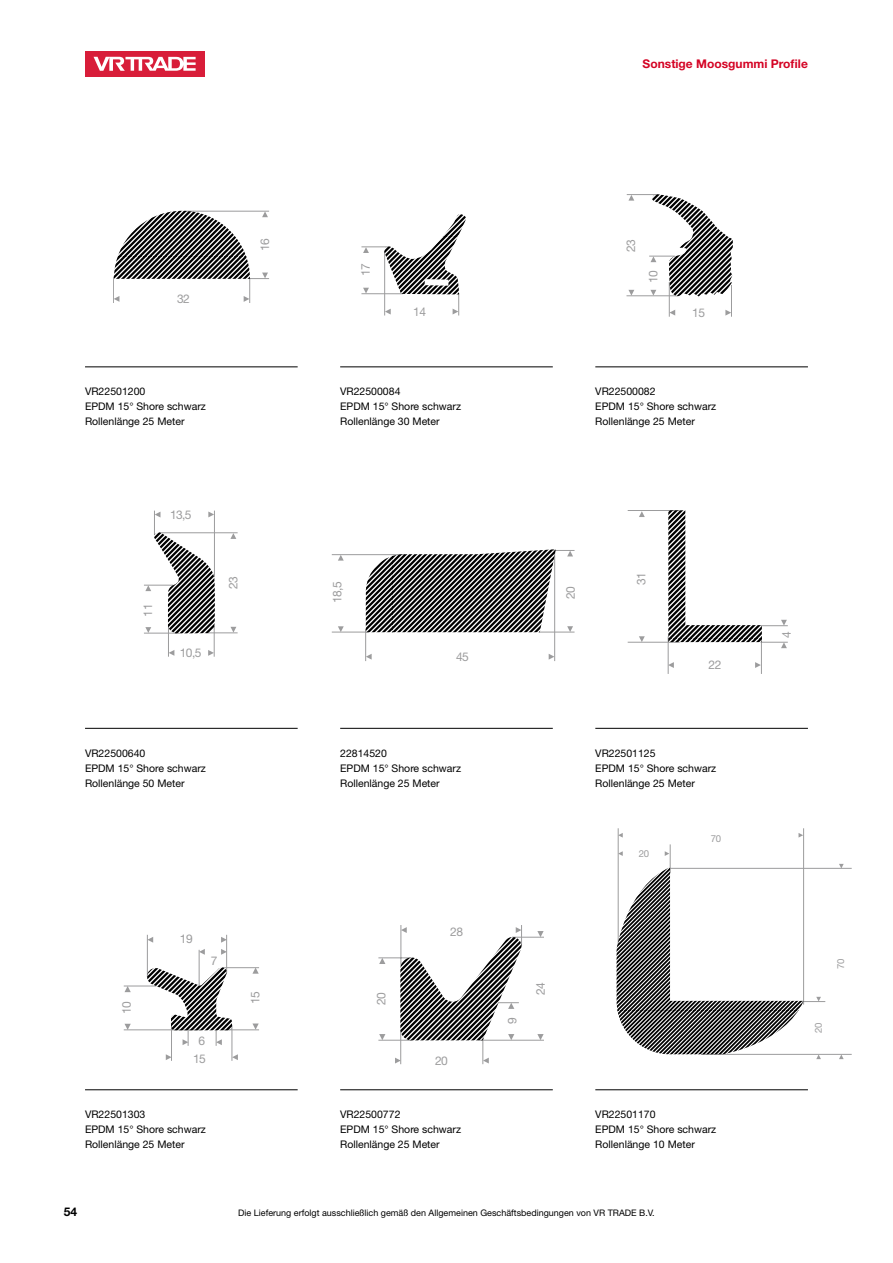
<style>
.page{position:relative;width:893px;height:1263px;background:#fff}
.page>*{position:absolute;margin:0;border:0;box-sizing:border-box;transform-origin:0 0}
.t1{font:12px "Helvetica Neue LT Std";letter-spacing:-.05em;color:#9c9c9d}
.t2{font:700 12px "Helvetica Neue LT Std";color:#d40324}
.t3{font:700 12px "Helvetica Neue LT Std";color:#000}
.t4{font:10.5px/15px "Helvetica Neue LT Std";color:#000}
.t5{font:9.6px "Helvetica Neue LT Std";letter-spacing:-.05em;color:#9c9c9d}
.t6{font:9px "Helvetica Neue LT Std";color:#000}
</style>
<div class="page">
<div style="left:85px;top:51px;width:119px;height:26px;background:#d81d39"></div>
<svg style="left:94px;top:57px;width:102px;height:14px"></svg>
<svg style="left:113px;top:211px;width:156px;height:92px"></svg>
<hr style="left:85px;top:366px;width:213px;height:1px;background:#000">
<svg style="left:361px;top:214px;width:105px;height:101px"></svg>
<hr style="left:340px;top:366px;width:213px;height:1px;background:#000">
<hr style="left:627px;top:194px;width:32px;height:1px;background:#9c9c9d">
<hr style="left:626px;top:296px;width:50px;height:1px;background:#9c9c9d">
<hr style="left:669px;top:282px;width:1px;height:35px;background:#9c9c9d">
<hr style="left:731px;top:285px;width:1px;height:32px;background:#9c9c9d">
<svg style="left:628px;top:290px;width:6px;height:6px"></svg>
<svg style="left:628px;top:195px;width:6px;height:6px"></svg>
<svg style="left:725px;top:310px;width:6px;height:6px"></svg>
<svg style="left:669px;top:310px;width:6px;height:6px"></svg>
<svg style="left:649px;top:194px;width:84px;height:102px"></svg>
<hr style="left:595px;top:366px;width:213px;height:1px;background:#000">
<hr style="left:168px;top:624px;width:1px;height:33px;background:#9c9c9d">
<hr style="left:214px;top:626px;width:1px;height:31px;background:#9c9c9d">
<hr style="left:144px;top:633px;width:35px;height:1px;background:#9c9c9d">
<hr style="left:159px;top:532px;width:79px;height:1px;background:#9c9c9d">
<hr style="left:206px;top:633px;width:32px;height:1px;background:#9c9c9d">
<svg style="left:230px;top:627px;width:6px;height:6px"></svg>
<svg style="left:230px;top:533px;width:6px;height:6px"></svg>
<svg style="left:208px;top:650px;width:6px;height:6px"></svg>
<svg style="left:169px;top:650px;width:5px;height:6px"></svg>
<svg style="left:144px;top:511px;width:71px;height:122px"></svg>
<hr style="left:85px;top:728px;width:213px;height:1px;background:#000">
<hr style="left:539px;top:632px;width:35px;height:1px;background:#9c9c9d">
<hr style="left:332px;top:632px;width:36px;height:1px;background:#9c9c9d">
<hr style="left:332px;top:554px;width:73px;height:1px;background:#9c9c9d">
<svg style="left:338px;top:626px;width:6px;height:6px"></svg>
<svg style="left:338px;top:555px;width:6px;height:6px"></svg>
<hr style="left:365px;top:629px;width:1px;height:32px;background:#9c9c9d">
<svg style="left:366px;top:654px;width:6px;height:6px"></svg>
<hr style="left:554px;top:550px;width:1px;height:111px;background:#9c9c9d">
<svg style="left:549px;top:654px;width:5px;height:6px"></svg>
<svg style="left:366px;top:549px;width:208px;height:83px"></svg>
<hr style="left:340px;top:728px;width:213px;height:1px;background:#000">
<hr style="left:628px;top:642px;width:52px;height:1px;background:#9c9c9d">
<hr style="left:628px;top:510px;width:52px;height:1px;background:#9c9c9d">
<hr style="left:668px;top:636px;width:1px;height:38px;background:#9c9c9d">
<svg style="left:639px;top:636px;width:6px;height:6px"></svg>
<svg style="left:639px;top:511px;width:6px;height:6px"></svg>
<svg style="left:755px;top:662px;width:6px;height:6px"></svg>
<hr style="left:761px;top:636px;width:1px;height:38px;background:#9c9c9d">
<svg style="left:668px;top:662px;width:6px;height:6px"></svg>
<svg style="left:668px;top:510px;width:120px;height:138px"></svg>
<hr style="left:595px;top:728px;width:213px;height:1px;background:#000">
<svg style="left:233px;top:1054px;width:5px;height:6px"></svg>
<hr style="left:232px;top:1025px;width:1px;height:36px;background:#9c9c9d">
<svg style="left:166px;top:1054px;width:5px;height:6px"></svg>
<hr style="left:171px;top:1025px;width:1px;height:36px;background:#9c9c9d">
<hr style="left:147px;top:935px;width:1px;height:42px;background:#9c9c9d">
<svg style="left:147px;top:937px;width:6px;height:6px"></svg>
<hr style="left:226px;top:935px;width:1px;height:38px;background:#9c9c9d">
<hr style="left:199px;top:950px;width:1px;height:35px;background:#9c9c9d">
<svg style="left:221px;top:937px;width:6px;height:6px"></svg>
<svg style="left:221px;top:949px;width:6px;height:6px"></svg>
<svg style="left:199px;top:949px;width:6px;height:6px"></svg>
<hr style="left:124px;top:986px;width:32px;height:1px;background:#9c9c9d">
<svg style="left:125px;top:986px;width:6px;height:6px"></svg>
<hr style="left:223px;top:967px;width:36px;height:1px;background:#9c9c9d">
<svg style="left:252px;top:967px;width:7px;height:7px"></svg>
<hr style="left:223px;top:1029px;width:36px;height:1px;background:#9c9c9d">
<svg style="left:252px;top:1023px;width:7px;height:7px"></svg>
<hr style="left:124px;top:1029px;width:76px;height:1px;background:#9c9c9d">
<svg style="left:125px;top:1024px;width:6px;height:6px"></svg>
<svg style="left:146px;top:967px;width:86px;height:79px"></svg>
<hr style="left:85px;top:1089px;width:213px;height:1px;background:#000">
<svg style="left:484px;top:1058px;width:5px;height:5px"></svg>
<hr style="left:483px;top:1030px;width:1px;height:34px;background:#9c9c9d">
<svg style="left:395px;top:1058px;width:5px;height:5px"></svg>
<hr style="left:400px;top:1030px;width:1px;height:34px;background:#9c9c9d">
<hr style="left:378px;top:957px;width:34px;height:1px;background:#9c9c9d">
<svg style="left:379px;top:958px;width:6px;height:6px"></svg>
<hr style="left:479px;top:1040px;width:65px;height:1px;background:#9c9c9d">
<svg style="left:537px;top:1034px;width:7px;height:6px"></svg>
<hr style="left:512px;top:937px;width:32px;height:1px;background:#9c9c9d">
<svg style="left:537px;top:931px;width:7px;height:6px"></svg>
<hr style="left:378px;top:1040px;width:34px;height:1px;background:#9c9c9d">
<svg style="left:379px;top:1034px;width:6px;height:6px"></svg>
<svg style="left:400px;top:925px;width:122px;height:115px"></svg>
<hr style="left:340px;top:1089px;width:213px;height:1px;background:#000">
<hr style="left:701px;top:1054px;width:151px;height:1px;background:#9c9c9d">
<hr style="left:670px;top:868px;width:182px;height:1px;background:#9c9c9d">
<hr style="left:618px;top:828px;width:1px;height:116px;background:#9c9c9d">
<hr style="left:803px;top:828px;width:1px;height:176px;background:#9c9c9d">
<svg style="left:839px;top:1054px;width:5px;height:5px"></svg>
<svg style="left:839px;top:864px;width:5px;height:4px"></svg>
<svg style="left:618px;top:833px;width:5px;height:4px"></svg>
<svg style="left:798px;top:833px;width:5px;height:4px"></svg>
<svg style="left:617px;top:844px;width:208px;height:215px"></svg>
<hr style="left:595px;top:1089px;width:213px;height:1px;background:#000">
<p class="t2" style="left:643px;top:56px;width:167px">Sonstige Moosgummi Profile</p>
<p class="t1" style="left:177px;top:292px;width:14px">32</p>
<p class="t1" style="left:258px;top:251px;width:14px;rotate:-90deg">16</p>
<p class="t4" style="left:85px;top:384px;width:122px">VR22501200<br>EPDM 15° Shore schwarz<br>Rollenlänge 25 Meter</p>
<p class="t1" style="left:170px;top:507px;width:23px">13,5</p>
<p class="t1" style="left:141px;top:616px;width:14px;rotate:-90deg">11</p>
<p class="t1" style="left:180px;top:645px;width:23px">10,5</p>
<p class="t1" style="left:226px;top:589px;width:14px;rotate:-90deg">23</p>
<p class="t4" style="left:85px;top:745px;width:122px">VR22500640<br>EPDM 15° Shore schwarz<br>Rollenlänge 50 Meter</p>
<p class="t1" style="left:119px;top:1014px;width:14px;rotate:-90deg">10</p>
<p class="t1" style="left:180px;top:932px;width:14px">19</p>
<p class="t1" style="left:211px;top:953px;width:8px">7</p>
<p class="t1" style="left:198px;top:1034px;width:8px">6</p>
<p class="t1" style="left:193px;top:1051px;width:14px">15</p>
<p class="t4" style="left:85px;top:1107px;width:122px">VR22501303<br>EPDM 15° Shore schwarz<br>Rollenlänge 25 Meter</p>
<p class="t1" style="left:248px;top:1004px;width:14px;rotate:-90deg">15</p>
<p class="t1" style="left:359px;top:276px;width:14px;rotate:-90deg">17</p>
<p class="t1" style="left:413px;top:304px;width:14px">14</p>
<p class="t4" style="left:340px;top:384px;width:122px">VR22500084<br>EPDM 15° Shore schwarz<br>Rollenlänge 30 Meter</p>
<p class="t1" style="left:624px;top:252px;width:14px;rotate:-90deg">23</p>
<p class="t1" style="left:646px;top:283px;width:14px;rotate:-90deg">10</p>
<p class="t1" style="left:692px;top:305px;width:14px">15</p>
<p class="t4" style="left:595px;top:384px;width:122px">VR22500082<br>EPDM 15° Shore schwarz<br>Rollenlänge 25 Meter</p>
<p class="t1" style="left:330px;top:603px;width:23px;rotate:-90deg">18,5</p>
<p class="t1" style="left:456px;top:650px;width:14px">45</p>
<p class="t4" style="left:340px;top:745px;width:122px">22814520<br>EPDM 15° Shore schwarz<br>Rollenlänge 25 Meter</p>
<p class="t1" style="left:374px;top:1005px;width:14px;rotate:-90deg">20</p>
<p class="t1" style="left:450px;top:925px;width:14px">28</p>
<p class="t1" style="left:435px;top:1053px;width:14px">20</p>
<p class="t4" style="left:340px;top:1107px;width:122px">VR22500772<br>EPDM 15° Shore schwarz<br>Rollenlänge 25 Meter</p>
<p class="t1" style="left:563px;top:599px;width:14px;rotate:-90deg">20</p>
<p class="t1" style="left:634px;top:585px;width:14px;rotate:-90deg">31</p>
<p class="t1" style="left:709px;top:657px;width:14px">22</p>
<p class="t4" style="left:595px;top:745px;width:122px">VR22501125<br>EPDM 15° Shore schwarz<br>Rollenlänge 25 Meter</p>
<p class="t5" style="left:639px;top:848px;width:12px">20</p>
<p class="t5" style="left:711px;top:832px;width:12px">70</p>
<p class="t1" style="left:505px;top:1024px;width:8px;rotate:-90deg">9</p>
<p class="t1" style="left:534px;top:995px;width:14px;rotate:-90deg">24</p>
<p class="t4" style="left:595px;top:1107px;width:122px">VR22501170<br>EPDM 15° Shore schwarz<br>Rollenlänge 10 Meter</p>
<p class="t3" style="left:64px;top:1204px;width:15px">54</p>
<p class="t6" style="left:238px;top:1207px;width:418px">Die Lieferung erfolgt ausschließlich gemäß den Allgemeinen Geschäftsbedingungen von VR TRADE B.V.</p>
<p class="t1" style="left:779px;top:637px;width:8px;rotate:-90deg">4</p>
<p class="t5" style="left:835px;top:969px;width:12px;rotate:-90deg">70</p>
<p class="t5" style="left:813px;top:1033px;width:12px;rotate:-90deg">20</p>
</div>
